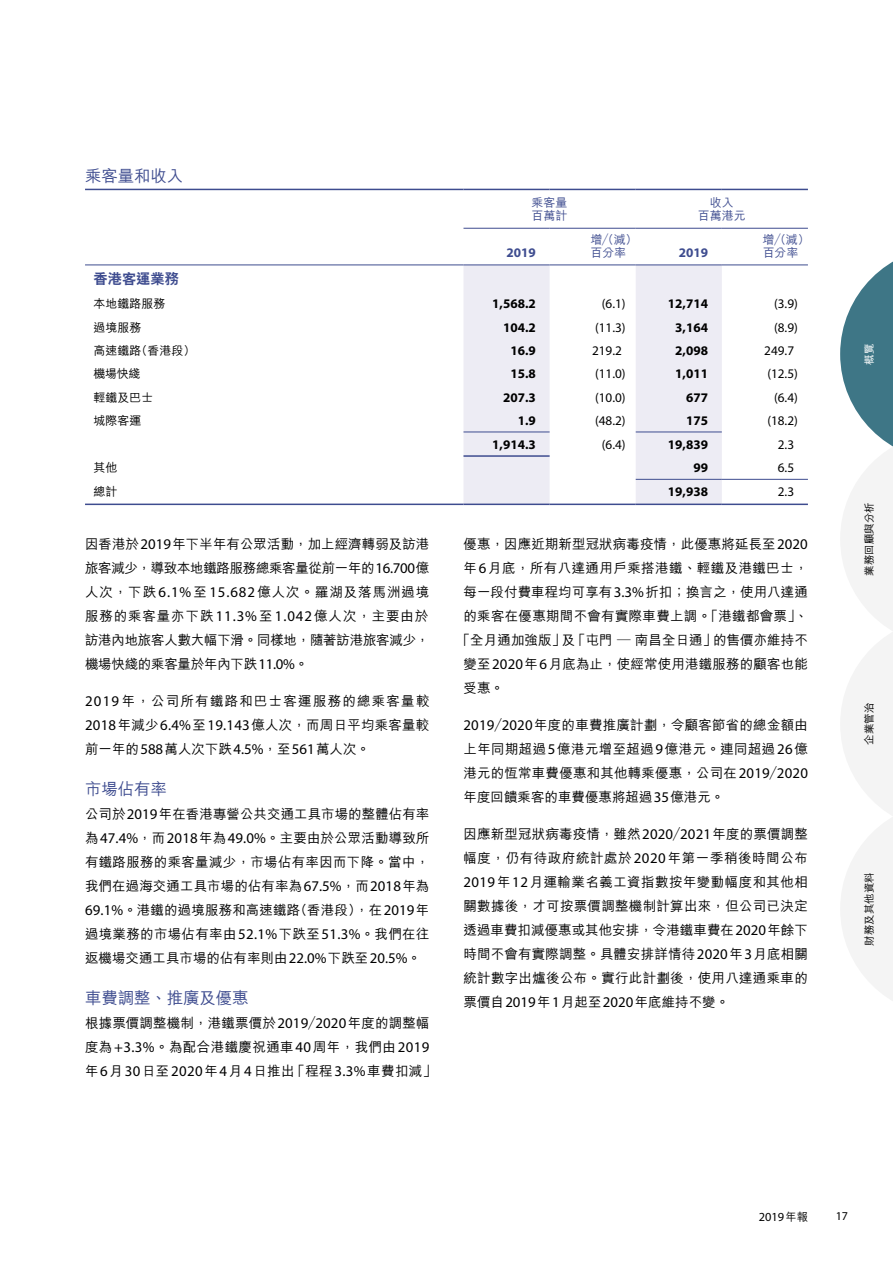
<style>
.page{position:relative;width:893px;height:1263px;background:#fff}
.page>*{position:absolute;margin:0;border:0;box-sizing:border-box;transform-origin:0 0}
.t1{font:500 16.5px "M Hei HK";letter-spacing:-.01em;color:#3e4c8f}
.t2{font:800 14.25px "C Hei 2 HK";color:#3e4c8f}
.t3{font:500 13.5px/24px "M Hei HK";letter-spacing:.01em;color:#000;text-align:justify}
.t4{font:500 13.5px "M Hei HK";letter-spacing:.03em;color:#000}
.t5{font:13.2px "Myriad Pro";color:#000}
.t6{font:700 13.2px "Myriad Pro";color:#000}
.t7{font:700 13.2px "Myriad Pro";color:#3e4c8f}
.t8{font:12.3px "Myriad Pro";color:#000}
.t9{font:500 12px "M Hei HK";color:#000}
.t10{font:500 12px/13.5px "M Hei HK";color:#3e4c8f}
.t11{font:12px "Myriad Pro";color:#000}
.t12{font:500 10.5px "M Hei HK";color:#000}
.t13{font:500 10.5px "M Hei HK";color:#fff}
.s1{font-family:"Myriad Pro";font-weight:400;font-size:14.85px}
.s2{font-family:"M Hei HK";font-weight:500;font-size:11.25px}
</style>
<div class="page">
<svg style="left:463px;top:266px;width:259px;height:238px;fill:#edecf4"></svg>
<hr style="left:636px;top:479px;width:86px;height:1px;background:#3e4c8f">
<hr style="left:722px;top:479px;width:86px;height:1px;background:#3e4c8f">
<hr style="left:463px;top:228px;width:87px;height:1px;background:#3e4c8f">
<hr style="left:550px;top:228px;width:86px;height:1px;background:#3e4c8f">
<hr style="left:636px;top:228px;width:86px;height:1px;background:#3e4c8f">
<hr style="left:722px;top:228px;width:86px;height:1px;background:#3e4c8f">
<hr style="left:463px;top:455px;width:87px;height:2px;background:#3e4c8f">
<hr style="left:463px;top:432px;width:87px;height:1px;background:#3e4c8f">
<hr style="left:636px;top:432px;width:86px;height:1px;background:#3e4c8f">
<hr style="left:463px;top:189px;width:87px;height:1px;background:#3e4c8f">
<hr style="left:550px;top:189px;width:86px;height:1px;background:#3e4c8f">
<hr style="left:636px;top:189px;width:86px;height:1px;background:#3e4c8f">
<hr style="left:722px;top:189px;width:86px;height:1px;background:#3e4c8f">
<hr style="left:85px;top:504px;width:378px;height:1px;background:#3e4c8f">
<hr style="left:463px;top:504px;width:87px;height:1px;background:#3e4c8f">
<hr style="left:550px;top:504px;width:86px;height:1px;background:#3e4c8f">
<hr style="left:636px;top:504px;width:86px;height:1px;background:#3e4c8f">
<hr style="left:722px;top:504px;width:86px;height:1px;background:#3e4c8f">
<hr style="left:85px;top:189px;width:378px;height:1px;background:#3e4c8f">
<hr style="left:463px;top:265px;width:87px;height:1px;background:#3e4c8f">
<hr style="left:550px;top:265px;width:86px;height:1px;background:#3e4c8f">
<hr style="left:636px;top:265px;width:86px;height:1px;background:#3e4c8f">
<hr style="left:722px;top:265px;width:86px;height:1px;background:#3e4c8f">
<hr style="left:85px;top:265px;width:378px;height:1px;background:#3e4c8f">
<svg style="left:840px;top:261px;width:53px;height:740px"></svg>
<p class="t1" style="left:85px;top:164px;width:100px">乘客量和收入</p>
<p class="t10" style="left:532px;top:195px;width:37px">乘客量百萬計</p>
<p class="t10" style="left:698px;top:195px;width:49px;text-align:center">收入<br>百萬港元</p>
<p class="t7" style="left:506px;top:244px;width:31px">2019</p>
<p class="t10" style="left:590px;top:231px;width:49px">增／（減）百分率</p>
<p class="t7" style="left:679px;top:244px;width:31px">2019</p>
<p class="t10" style="left:763px;top:231px;width:49px">增／（減）百分率</p>
<p class="t2" style="left:94px;top:269px;width:87px">香港客運業務</p>
<p class="t9" style="left:94px;top:295px;width:73px">本地鐵路服務</p>
<p class="t6" style="left:492px;top:295px;width:45px">1,568.2</p>
<p class="t5" style="left:602px;top:296px;width:25px">(6.1)</p>
<p class="t6" style="left:668px;top:295px;width:42px">12,714</p>
<p class="t5" style="left:774px;top:296px;width:25px">(3.9)</p>
<p class="t9" style="left:94px;top:319px;width:49px">過境服務</p>
<p class="t6" style="left:503px;top:319px;width:34px">104.2</p>
<p class="t5" style="left:595px;top:319px;width:32px">(11.3)</p>
<p class="t6" style="left:675px;top:319px;width:34px">3,164</p>
<p class="t5" style="left:774px;top:319px;width:25px">(8.9)</p>
<p class="t9" style="left:94px;top:342px;width:103px">高速鐵路（香港段）</p>
<p class="t6" style="left:510px;top:342px;width:27px">16.9</p>
<p class="t5" style="left:592px;top:342px;width:31px">219.2</p>
<p class="t6" style="left:675px;top:342px;width:34px">2,098</p>
<p class="t5" style="left:764px;top:342px;width:31px">249.7</p>
<p class="t9" style="left:94px;top:365px;width:48px">機場快綫</p>
<p class="t6" style="left:510px;top:365px;width:27px">15.8</p>
<p class="t5" style="left:595px;top:366px;width:32px">(11.0)</p>
<p class="t6" style="left:675px;top:365px;width:34px">1,011</p>
<p class="t5" style="left:767px;top:366px;width:32px">(12.5)</p>
<p class="t9" style="left:94px;top:388px;width:61px">輕鐵及巴士</p>
<p class="t6" style="left:503px;top:389px;width:34px">207.3</p>
<p class="t5" style="left:595px;top:389px;width:32px">(10.0)</p>
<p class="t6" style="left:686px;top:389px;width:23px">677</p>
<p class="t5" style="left:774px;top:389px;width:25px">(6.4)</p>
<p class="t9" style="left:94px;top:412px;width:49px">城際客運</p>
<p class="t6" style="left:518px;top:412px;width:20px">1.9</p>
<p class="t5" style="left:595px;top:412px;width:32px">(48.2)</p>
<p class="t6" style="left:686px;top:412px;width:23px">175</p>
<p class="t5" style="left:767px;top:412px;width:32px">(18.2)</p>
<p class="t6" style="left:492px;top:436px;width:45px">1,914.3</p>
<p class="t5" style="left:602px;top:436px;width:25px">(6.4)</p>
<p class="t6" style="left:668px;top:436px;width:42px">19,839</p>
<p class="t5" style="left:778px;top:436px;width:18px">2.3</p>
<p class="t9" style="left:94px;top:459px;width:25px">其他</p>
<p class="t6" style="left:693px;top:459px;width:16px">99</p>
<p class="t5" style="left:778px;top:460px;width:18px">6.5</p>
<p class="t9" style="left:94px;top:483px;width:25px">總計</p>
<p class="t6" style="left:668px;top:483px;width:42px">19,938</p>
<p class="t5" style="left:778px;top:484px;width:18px">2.3</p>
<p class="t3" style="left:85px;top:531px;width:346px">因香港於<span class="s1">2019</span>年下半年有公眾活動，加上經濟轉弱及訪港旅客減少，導致本地鐵路服務總乘客量從前一年的<span class="s1">16.700</span>億人次，下跌<span class="s1">6.1%</span>至<span class="s1">15.682</span>億人次。羅湖及落馬洲過境服務的乘客量亦下跌<span class="s1">11.3%</span>至<span class="s1">1.042</span>億人次，主要由於訪港內地旅客人數大幅下滑。同樣地，隨著訪港旅客減少，機場快綫的乘客量於年內下跌<span class="s1">11.0%</span>。</p>
<p class="t3" style="left:85px;top:688px;width:346px"><span class="s1">2019</span>年，公司所有鐵路和巴士客運服務的總乘客量較<span class="s1">2018</span>年減少<span class="s1">6.4%</span>至<span class="s1">19.143</span>億人次，而周日平均乘客量較前一年的<span class="s1">588</span>萬人次下跌<span class="s1">4.5%</span>，至<span class="s1">561</span>萬人次。</p>
<p class="t1" style="left:85px;top:777px;width:83px">市場佔有率</p>
<p class="t3" style="left:85px;top:801px;width:346px">公司於<span class="s1">2019</span>年在香港專營公共交通工具市場的整體佔有率為<span class="s1">47.4%</span>，而<span class="s1">2018</span>年為<span class="s1">49.0%</span>。主要由於公眾活動導致所有鐵路服務的乘客量減少，市場佔有率因而下降。當中，我們在過海交通工具市場的佔有率為<span class="s1">67.5%</span>，而<span class="s1">2018</span>年為<span class="s1">69.1%</span>。港鐵的過境服務和高速鐵路（香港段），在<span class="s1">2019</span>年過境業務的市場佔有率由<span class="s1">52.1%</span>下跌至<span class="s1">51.3%</span>。我們在往返機場交通工具市場的佔有率則由<span class="s1">22.0%</span>下跌至<span class="s1">20.5%</span>。</p>
<p class="t1" style="left:85px;top:986px;width:165px">車費調整、推廣及優惠</p>
<p class="t3" style="left:85px;top:1010px;width:353px;text-align:left">根據票價調整機制，港鐵票價於<span class="s1">2019</span>／<span class="s1">2020</span>年度的調整幅度為<span class="s1">+3.3%</span>。為配合港鐵慶祝通車<span class="s1">40</span>周年，我們由<span class="s1">2019</span>年<span class="s1">6</span>月<span class="s1">30</span>日至<span class="s1">2020</span>年<span class="s1">4</span>月<span class="s1">4</span>日推出「程程<span class="s1">3.3%</span>車費扣減」</p>
<p class="t3" style="left:463px;top:531px;width:346px">優惠，因應近期新型冠狀病毒疫情，此優惠將延長至<span class="s1">2020</span></p>
<p class="t4" style="left:463px;top:558px;width:346px">年<span class="s1">6</span>月底，所有八達通用戶乘搭港鐵、輕鐵及港鐵巴士，</p>
<p class="t3" style="left:463px;top:579px;width:346px">每一段付費車程均可享有<span class="s1">3.3%</span>折扣；換言之，使用八達通</p>
<p class="t3" style="left:463px;top:603px;width:346px">的乘客在優惠期間不會有實際車費上調。「港鐵都會票」、</p>
<p class="t3" style="left:457px;top:627px;width:353px">「全月通加強版」及「屯門 — 南昌全日通」的售價亦維持不</p>
<p class="t3" style="left:463px;top:651px;width:346px">變至<span class="s1">2020</span>年<span class="s1">6</span>月底為止，使經常使用港鐵服務的顧客也能</p>
<p class="t3" style="left:463px;top:675px;width:42px">受惠。</p>
<p class="t3" style="left:463px;top:712px;width:346px"><span class="s1">2019</span>／<span class="s1">2020</span>年度的車費推廣計劃，令顧客節省的總金額由上年同期超過<span class="s1">5</span>億港元增至超過<span class="s1">9</span>億港元。連同超過<span class="s1">26</span>億港元的恆常車費優惠和其他轉乘優惠，公司在<span class="s1">2019</span>／<span class="s1">2020</span>年度回饋乘客的車費優惠將超過<span class="s1">35</span>億港元。</p>
<p class="t3" style="left:463px;top:821px;width:346px">因應新型冠狀病毒疫情，雖然<span class="s1">2020</span>／<span class="s1">2021</span>年度的票價調整幅度，仍有待政府統計處於<span class="s1">2020</span>年第一季稍後時間公布<span class="s1">2019</span>年<span class="s1">12</span>月運輸業名義工資指數按年變動幅度和其他相關數據後，才可按票價調整機制計算出來，但公司已決定透過車費扣減優惠或其他安排，令港鐵車費在<span class="s1">2020</span>年餘下時間不會有實際調整。具體安排詳情待<span class="s1">2020</span>年<span class="s1">3</span>月底相關統計數字出爐後公布。實行此計劃後，使用八達通乘車的票價自<span class="s1">2019</span>年<span class="s1">1</span>月起至<span class="s1">2020</span>年底維持不變。</p>
<p class="t13" style="left:862px;top:364px;width:22px;rotate:-90deg">概覽</p>
<p class="t12" style="left:862px;top:576px;width:75px;rotate:-90deg">業務回顧與分析</p>
<p class="t12" style="left:862px;top:745px;width:43px;rotate:-90deg">企業管治</p>
<p class="t12" style="left:862px;top:946px;width:75px;rotate:-90deg">財務及其他資料</p>
<p class="t8" style="left:759px;top:1209px;width:51px">2019<span class="s2">年報</span></p>
<p class="t11" style="left:836px;top:1210px;width:14px">17</p>
</div>
